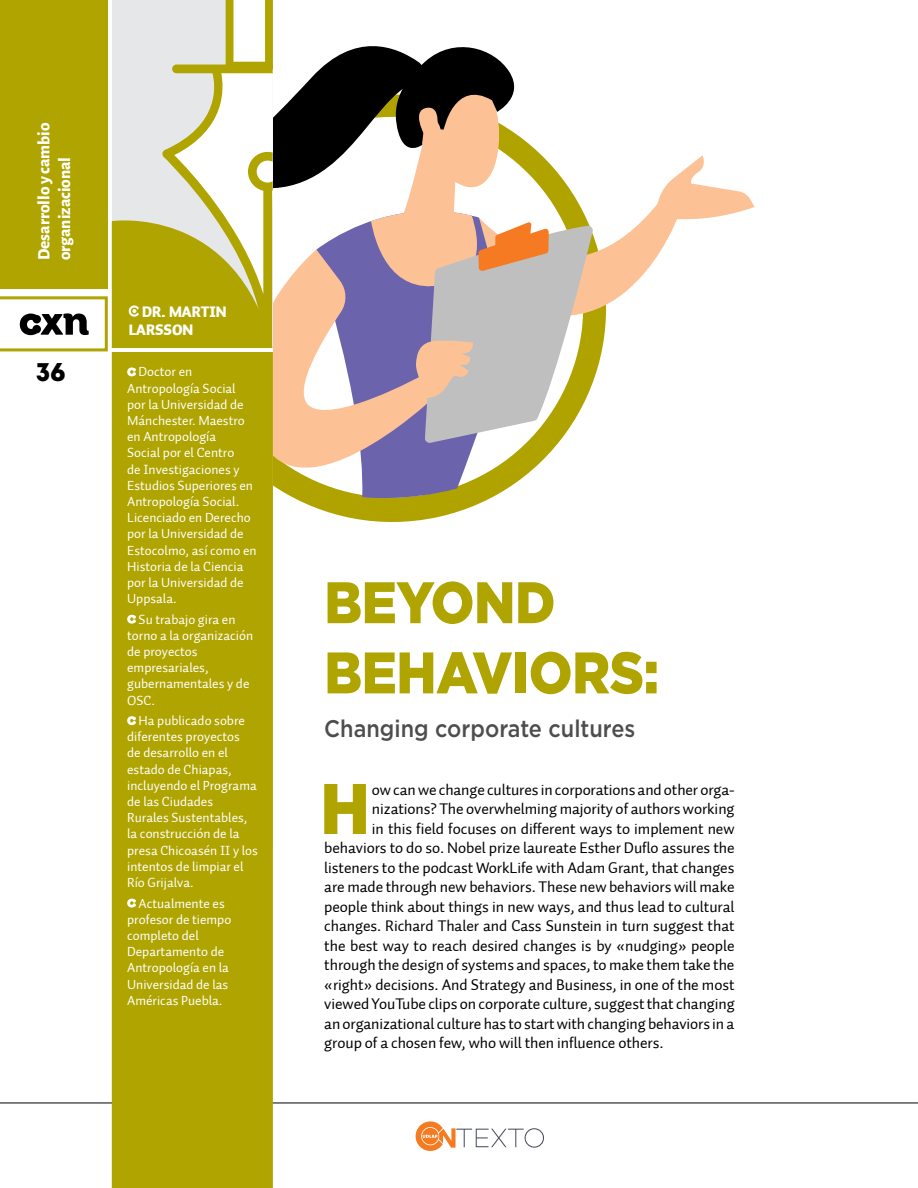
<style>
.page{position:relative;width:918px;height:1188px;background:#fff}
.page>*{position:absolute;margin:0;border:0;box-sizing:border-box;transform-origin:0 0}
.t1{font:71.4px "Intro";color:#afa400}
.t2{font:900 58.5px/70.2px "Gotham";letter-spacing:-.01em;color:#afa400;scale:.9 1}
.t3{font:25.5px "Intro";color:#000}
.t4{font:500 24px "Gotham";color:#4d4d4d;scale:.9 1}
.t5{font:800 17.25px/20.7px "Alegreya Sans";color:#fff}
.t6{font:15.75px "Auto 1 Regular LF";letter-spacing:-.005em;color:#000}
.t7{font:900 15px/18px "Auto 2";color:#fff}
.t8{font:13.5px/16.2px "Auto 1 Regular LF";color:#fff}
</style>
<div class="page">
<hr style="left:0;top:1103px;width:918px;height:1px;background:#000">
<svg style="left:416px;top:1121px;width:128px;height:30px"></svg>
<div style="left:0;top:0;width:108px;height:288px;background:#afa400"></div>
<svg style="left:0;top:296px;width:108px;height:55px"></svg>
<svg style="left:432px;top:443px;width:126px;height:76px"></svg>
<svg style="left:432px;top:443px;width:82px;height:59px"></svg>
<svg style="left:273px;top:443px;width:159px;height:79px"></svg>
<div style="left:113px;top:0;width:160px;height:848px;background:#e6e7e8"></div>
<div style="left:112px;top:203px;width:161px;height:985px;background:#afa400"></div>
<svg style="left:162px;top:0;width:593px;height:443px"></svg>
<svg style="left:127px;top:367px;width:9px;height:9px"></svg>
<svg style="left:127px;top:615px;width:9px;height:9px"></svg>
<svg style="left:127px;top:716px;width:9px;height:9px"></svg>
<svg style="left:127px;top:899px;width:9px;height:9px"></svg>
<svg style="left:129px;top:305px;width:10px;height:12px"></svg>
<hr style="left:109px;top:348px;width:164px;height:4px;background:#fff">
<p class="t5" style="left:32px;top:260px;width:139px;rotate:-90deg">Desarrollo y cambio organizacional</p>
<h3 class="t3" style="left:36px;top:356px;width:32px">36</h3>
<p class="t7" style="left:129px;top:303px;width:99px;text-indent:13px">DR. MARTIN<br>LARSSON</p>
<p class="t8" style="left:127px;top:364px;width:131px;text-indent:11px">Doctor en<br>Antropología Social por la Universidad de<br>Mánchester. Maestro en Antropología<br>Social por el Centro<br>de Investigaciones y<br>Estudios Superiores en<br>Antropología Social.<br>Licenciado en Derecho por la Universidad de<br>Estocolmo, así como en<br>Historia de la Ciencia por la Universidad de<br>Uppsala.</p>
<p class="t8" style="left:127px;top:611px;width:128px;text-indent:11px">Su trabajo gira en torno a la organización de proyectos empresariales, gubernamentales y de<br>OSC.</p>
<p class="t8" style="left:127px;top:713px;width:132px;text-indent:11px">Ha publicado sobre diferentes proyectos<br>de desarrollo en el estado de Chiapas, incluyendo el Programa de las Ciudades<br>Rurales Sustentables, la construcción de la presa Chicoasén II y los intentos de limpiar el<br>Río Grijalva.</p>
<p class="t8" style="left:127px;top:895px;width:106px;text-indent:11px">Actualmente es profesor de tiempo completo del<br>Departamento de<br>Antropología en la<br>Universidad de las<br>Américas Puebla.</p>
<h2 class="t2" style="left:324px;top:566px;width:374px">BEYOND<br>BEHAVIORS:</h2>
<h3 class="t4" style="left:324px;top:713px;width:347px">Changing corporate cultures</h3>
<h1 class="t1" style="left:318px;top:766px;width:56px">H</h1>
<p class="t6" style="left:372px;top:780px;width:364px">ow can we change cultures in corporations and other orga-</p>
<p class="t6" style="left:372px;top:799px;width:364px">nizations? The overwhelming majority of authors working</p>
<p class="t6" style="left:372px;top:819px;width:364px">in this field focuses on different ways to implement new</p>
<p class="t6" style="left:324px;top:838px;width:412px">behaviors to do so. Nobel prize laureate Esther Duflo assures the</p>
<p class="t6" style="left:324px;top:858px;width:412px">listeners to the podcast WorkLife with Adam Grant, that changes</p>
<p class="t6" style="left:324px;top:877px;width:412px">are made through new behaviors. These new behaviors will make</p>
<p class="t6" style="left:324px;top:897px;width:412px">people think about things in new ways, and thus lead to cultural</p>
<p class="t6" style="left:324px;top:916px;width:412px">changes. Richard Thaler and Cass Sunstein in turn suggest that</p>
<p class="t6" style="left:324px;top:936px;width:412px">the best way to reach desired changes is by «nudging» people</p>
<p class="t6" style="left:324px;top:955px;width:412px">through the design of systems and spaces, to make them take the</p>
<p class="t6" style="left:324px;top:975px;width:412px">«right» decisions. And Strategy and Business, in one of the most</p>
<p class="t6" style="left:324px;top:994px;width:412px">viewed YouTube clips on corporate culture, suggest that changing</p>
<p class="t6" style="left:324px;top:1014px;width:412px">an organizational culture has to start with changing behaviors in a</p>
<p class="t6" style="left:324px;top:1033px;width:341px">group of a chosen few, who will then influence others.</p>
</div>
